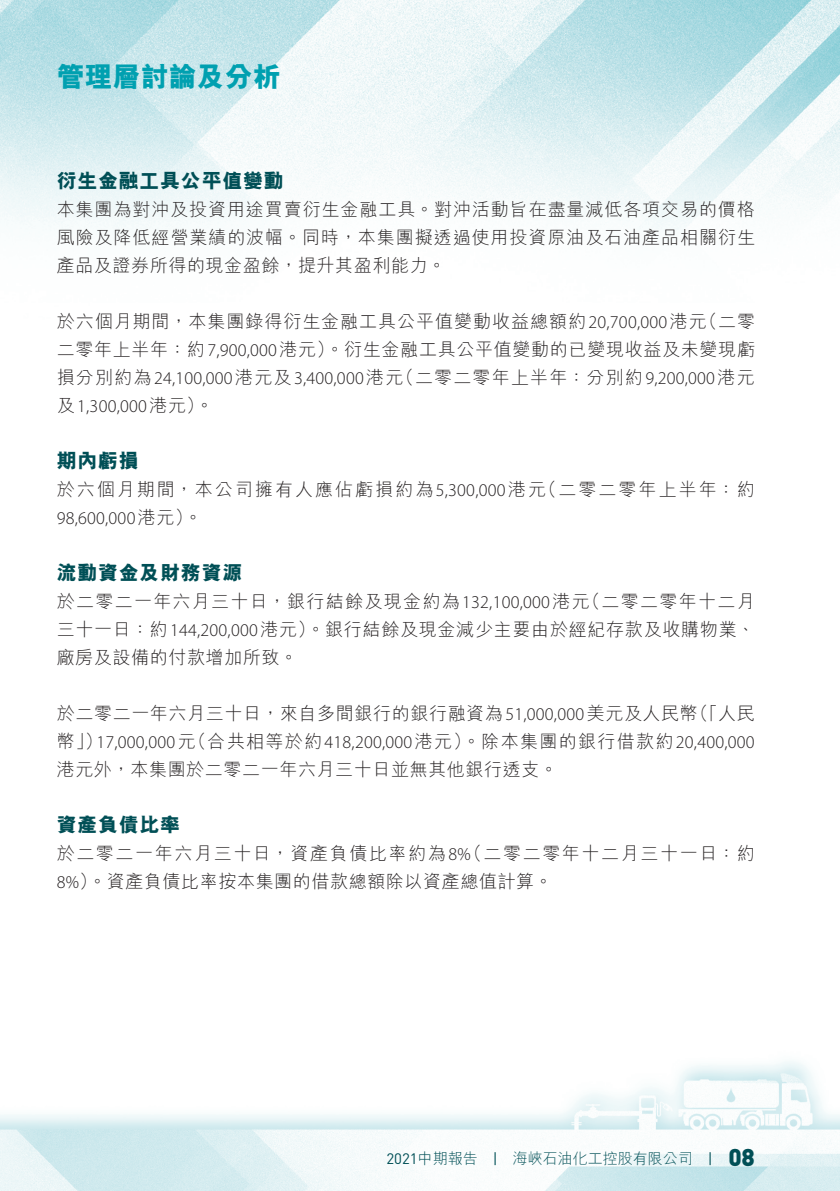
<style>
.page{position:relative;width:840px;height:1191px;background:#fff}
.page>*{position:absolute;margin:0;border:0;box-sizing:border-box;transform-origin:0 0}
.t1{font:800 28px "M Hei HK";color:#00a0b0}
.t2{font:900 24px "DIN";color:#004f56}
._02_H2{font:800 20px "M Hei HK";letter-spacing:.035em;color:#004f56}
._00_txt{font:300 18px/28px "M Hei HK";letter-spacing:.04em;color:#231f20}
._00_txt-2{font:300 18px/28px "M Hei HK";letter-spacing:.11em;color:#231f20}
._00_txt-3{font:300 18px/28px "Myriad Pro";letter-spacing:.015em;color:#231f20}
._00_txt-4{font:300 18px "M Hei HK";letter-spacing:.065em;color:#231f20}
._00_txt-5{font:300 18px "M Hei HK";letter-spacing:.09em;color:#231f20}
._00_txt-6{font:300 18px "M Hei HK";letter-spacing:.07em;color:#231f20}
.t3{font:300 15px "M Hei HK";color:#004f56}
.t4{font:15px "DIN";color:#004f56}
.s1{font-family:"Myriad Pro"}
.s2{font-family:"M Hei HK"}
.s3{font-family:"M Hei HK";font-weight:300}
</style>
<div class="page">
<img style="left:0;top:0;width:839px;height:1191px">
<h1 class="t1" style="left:57px;top:63px;width:226px">管理層討論及分析</h1>
<p class="_02_H2" style="left:57px;top:171px;width:228px">衍生金融工具公平值變動</p>
<p class="_00_txt" style="left:57px;top:195px;width:699px;text-align:justify">本集團為對沖及投資用途買賣衍生金融工具。對沖活動旨在盡量減低各項交易的價格風險及降低經營業績的波幅。同時，本集團擬透過使用投資原油及石油產品相關衍生產品及證券所得的現金盈餘，提升其盈利能力。</p>
<p class="_00_txt" style="left:699px;top:307px;width:57px">（二零</p>
<p class="_00_txt" style="left:57px;top:307px;width:651px">於六個月期間，本集團錄得衍生金融工具公平值變動收益總額約<span class="s1">20,700,000</span>港元</p>
<p class="_00_txt" style="left:57px;top:335px;width:699px">二零年上半年：約<span class="s1">7,900,000</span>港元）。衍生金融工具公平值變動的已變現收益及未變現虧</p>
<p class="_00_txt-4" style="left:396px;top:368px;width:360px">（二零二零年上半年：分別約<span class="s1">9,200,000</span>港元</p>
<p class="_00_txt-3" style="left:57px;top:364px;width:348px"><span class="s2">損分別約為</span>24,100,000<span class="s2">港元及</span>3,400,000<span class="s2">港元及</span>1,300,000<span class="s2">港元。(</span></p>
<p class="_02_H2" style="left:57px;top:451px;width:84px">期內虧損</p>
<p class="_00_txt-2" style="left:57px;top:475px;width:490px">於六個月期間，本公司擁有人應佔虧損約為<span class="s1">5,300,000</span>港元<br><span class="s1">98,600,000</span>港元。(</p>
<p class="_02_H2" style="left:57px;top:563px;width:187px">流動資金及財務資源</p>
<p class="_00_txt-2" style="left:538px;top:475px;width:217px">（二零二零年上半年：約</p>
<p class="_00_txt-6" style="left:582px;top:592px;width:174px">（二零二零年十二月</p>
<p class="_00_txt" style="left:57px;top:587px;width:699px">於二零二一年六月三十日，銀行結餘及現金約為<span class="s1">132,100,000</span>港元<br>三十一日：約<span class="s1">144,200,000</span>港元）。銀行結餘及現金減少主要由於經紀存款及收購物業、廠房及設備的付款增加所致。</p>
<p class="_00_txt" style="left:690px;top:699px;width:66px">（「人民</p>
<p class="_00_txt" style="left:96px;top:699px;width:659px;text-indent:-40px">於二零二一年六月三十日，來自多間銀行的銀行融資為<span class="s1">51,000,000</span>美元及人民幣<br><span class="s1">17,000,000</span> （元 合共相等於約<span class="s1">418,200,000</span>港元）。除本集團的銀行借款約<span class="s1">20,400,000</span></p>
<p class="_00_txt" style="left:57px;top:727px;width:502px">幣」）<br>港元外，本集團於二零二一年六月三十日並無其他銀行透支。</p>
<p class="_02_H2" style="left:57px;top:815px;width:125px">資產負債比率</p>
<p class="_00_txt-5" style="left:464px;top:844px;width:292px">（二零二零年十二月三十一日：約</p>
<p class="_00_txt" style="left:57px;top:839px;width:497px">於二零二一年六月三十日，資產負債比率約為<span class="s1">8%<br>8%</span>）。資產負債比率按本集團的借款總額除以資產總值計算。</p>
<p class="t4" style="left:386px;top:1149px;width:93px">2021<span class="s3">中期報告</span></p>
<p class="t4" style="left:492px;top:1149px;width:6px">|</p>
<p class="t3" style="left:512px;top:1151px;width:181px">海峽石油化工控股有限公司</p>
<p class="t4" style="left:707px;top:1149px;width:6px">|</p>
<h2 class="t2" style="left:728px;top:1141px;width:28px">08</h2>
</div>
